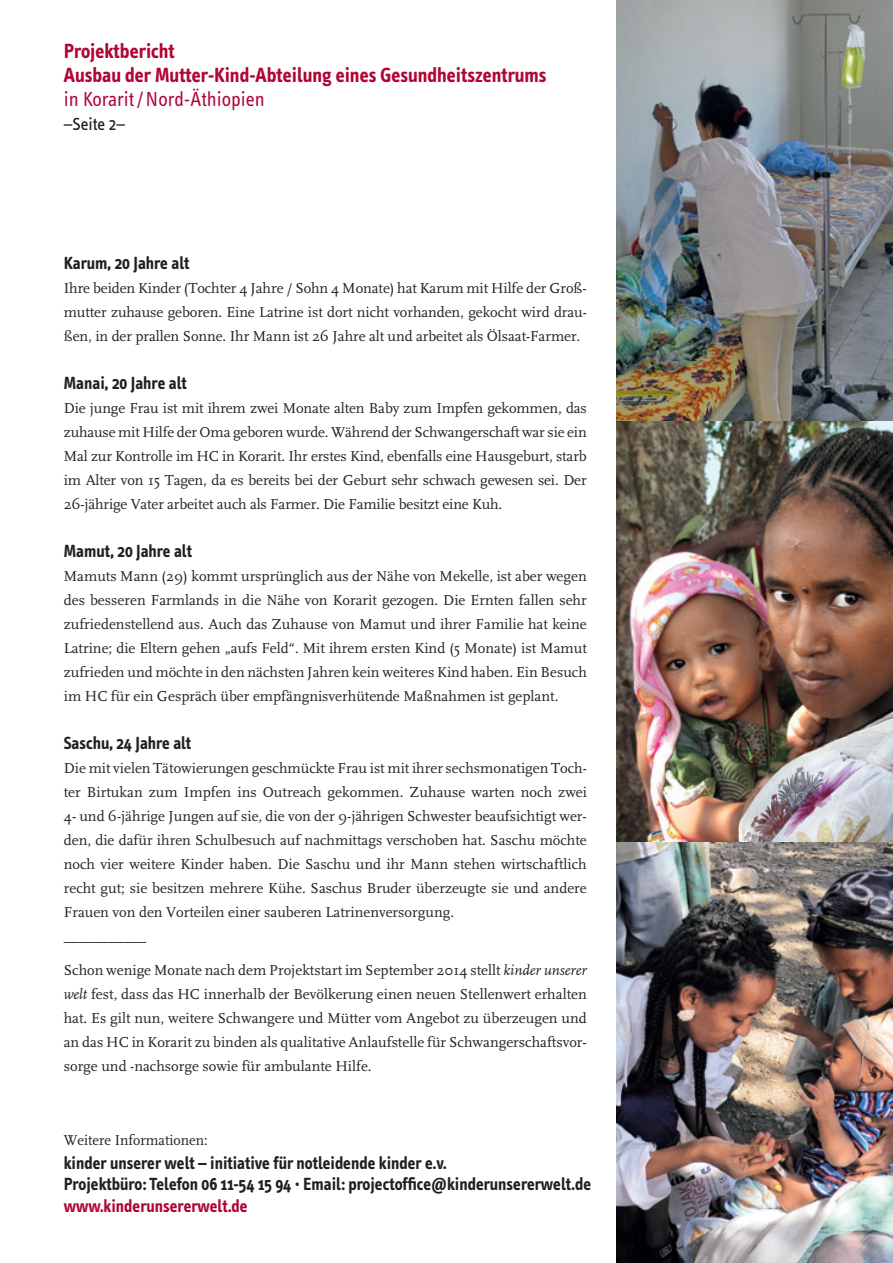
<style>
.page{position:relative;width:893px;height:1263px;background:#fff}
.page>*{position:absolute;margin:0;border:0;box-sizing:border-box;transform-origin:0 0}
.t1{font:700 21px/24px "Info Text";color:#b10535;scale:.96 1}
.t2{font:21px "Info Text";color:#b10535;scale:.96 1}
.t3{font:700 18px/21.6px "Info Text";color:#231f20;scale:.96 1}
.t4{font:700 18px "Info Text";color:#b10535;scale:.96 1}
.t5{font:18px "Info Text";color:#231f20;scale:.96 1}
.t6{font:15px/24px "Scala";color:#231f20;text-align:justify}
.t7{font:15px "Scala";color:#231f20;scale:.96 1}
.s1{font-family:"FF Scala";font-style:italic}
</style>
<div class="page">
<img style="left:617px;top:0;width:276px;height:421px">
<img style="left:617px;top:421px;width:276px;height:421px">
<img style="left:617px;top:842px;width:276px;height:421px">
<h1 class="t1" style="left:64px;top:39px;width:504px">Projektbericht<br>Ausbau der Mutter-Kind-Abteilung eines Gesundheitszentrums</h1>
<h1 class="t2" style="left:64px;top:87px;width:211px">in Korarit/Nord-Äthiopien</h1>
<p class="t5" style="left:64px;top:114px;width:65px">–Seite 2–</p>
<p class="t3" style="left:64px;top:252px;width:132px">Karum, 20 Jahre alt</p>
<p class="t6" style="left:64px;top:276px;width:525px">Ihre beiden Kinder (Tochter 4 Jahre / Sohn 4 Monate) hat Karum mit Hilfe der Groß&shy;mutter zuhause geboren. Eine Latrine ist dort nicht vorhanden, gekocht wird drau&shy;ßen, in der prallen Sonne. Ihr Mann ist 26 Jahre alt und arbeitet als Ölsaat-Farmer.</p>
<p class="t3" style="left:64px;top:372px;width:130px">Manai, 20 Jahre alt</p>
<p class="t6" style="left:64px;top:396px;width:525px">Die junge Frau ist mit ihrem zwei Monate alten Baby zum Impfen gekommen, das zuhause mit Hilfe der Oma geboren wurde. Während der Schwangerschaft war sie ein Mal zur Kontrolle im HC in Korarit. Ihr erstes Kind, ebenfalls eine Hausgeburt, starb im Alter von 15 Tagen, da es bereits bei der Geburt sehr schwach gewesen sei. Der 26-jährige Vater arbeitet auch als Farmer. Die Familie besitzt eine Kuh.</p>
<p class="t3" style="left:64px;top:540px;width:135px">Mamut, 20 Jahre alt</p>
<p class="t6" style="left:64px;top:564px;width:525px">Mamuts Mann (29) kommt ursprünglich aus der Nähe von Mekelle, ist aber wegen des besseren Farmlands in die Nähe von Korarit gezogen. Die Ernten fallen sehr zufriedenstellend aus. Auch das Zuhause von Mamut und ihrer Familie hat keine Latrine; die Eltern gehen „aufs Feld“. Mit ihrem ersten Kind (5 Monate) ist Mamut zufrieden und möchte in den nächsten Jahren kein weiteres Kind haben. Ein Besuch im HC für ein Gespräch über empfängnisverhütende Maßnahmen ist geplant.</p>
<p class="t3" style="left:64px;top:732px;width:134px">Saschu, 24 Jahre alt</p>
<p class="t6" style="left:64px;top:756px;width:525px">Die mit vielen Tätowierungen geschmückte Frau ist mit ihrer sechsmonatigen Toch&shy;ter Birtukan zum Impfen ins Outreach gekommen. Zuhause warten noch zwei 4- und 6-jährige Jungen auf sie, die von der 9-jährigen Schwester beaufsichtigt wer&shy;den, die dafür ihren Schulbesuch auf nachmittags verschoben hat. Saschu möchte noch vier weitere Kinder haben. Die Saschu und ihr Mann stehen wirtschaftlich recht gut; sie besitzen mehrere Kühe. Saschus Bruder überzeugte sie und andere Frauen von den Vorteilen einer sauberen Latrinenversorgung.</p>
<p class="t6" style="left:64px;top:926px;width:84px">___________</p>
<p class="t6" style="left:64px;top:959px;width:525px">Schon wenige Monate nach dem Projektstart im September 2014 stellt <span class="s1">kinder unserer welt</span> fest, dass das HC innerhalb der Bevölkerung einen neuen Stellenwert erhalten hat. Es gilt nun, weitere Schwangere und Mütter vom Angebot zu überzeugen und an das HC in Korarit zu binden als qualitative Anlaufstelle für Schwangerschaftsvor&shy;sorge und -nachsorge sowie für ambulante Hilfe.</p>
<p class="t7" style="left:64px;top:1131px;width:152px">Weitere Informationen:</p>
<p class="t3" style="left:64px;top:1152px;width:551px">kinder unserer welt – initiative für notleidende kinder e.v.<br>Projektbüro: Telefon 06 11-54 15 94 · Email: projectoffice@kinderunsererwelt.de</p>
<p class="t4" style="left:64px;top:1195px;width:193px">www.kinderunsererwelt.de</p>
</div>
